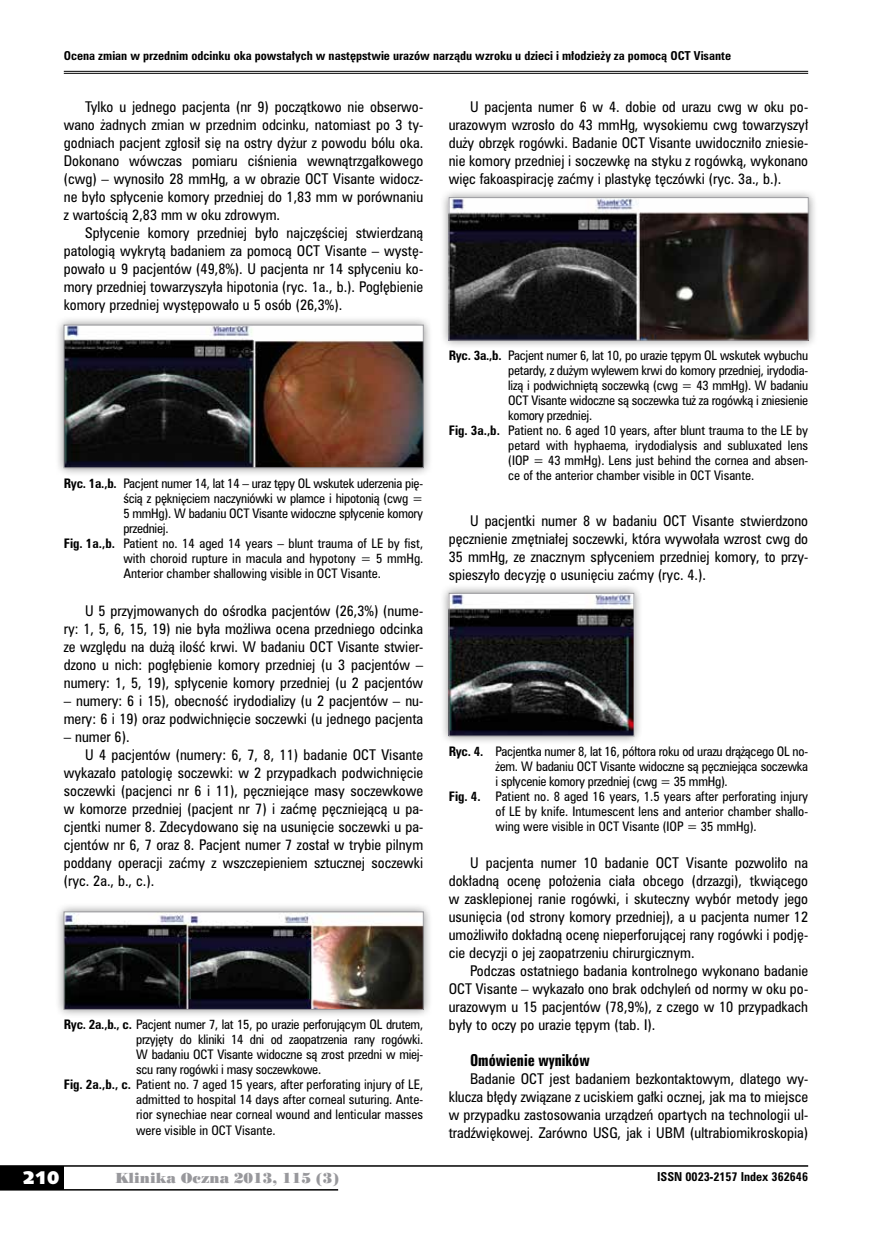
<style>
.page{position:relative;width:872px;height:1234px;background:#fff}
.page>*{position:absolute;margin:0;border:0;box-sizing:border-box;transform-origin:0 0}
.t1{font:18px "Humanst 531 U Blk PL";color:#fff}
.t2{font:15px "Zurich Bd X Cn PL";color:#000}
.t3{font:13.5px/18px "Zurich Cn PL";color:#000;text-align:justify}
.t4{font:13.5px "Poster Bodoni PL";color:#98989c}
.t5{font:12px "Zurich Cn PL";letter-spacing:-.02em;color:#000}
.t6{font:12px "Zurich Cn PL";color:#000}
.t7{font:700 11.25px "Zurich Cn PL";color:#000}
.s1{font-weight:700}
</style>
<div class="page">
<div style="left:0;top:1165px;width:64px;height:24px;background:#000"></div>
<hr style="left:0;top:1164px;width:808px;height:2px;background:#000">
<hr style="left:0;top:1188px;width:338px;height:2px;background:#000">
<hr style="left:64px;top:71px;width:744px;height:1px;background:#000">
<hr style="left:64px;top:73px;width:744px;height:1px;background:#000">
<div style="left:55px;top:316px;width:377px;height:161px;background:#000;opacity:.45"></div>
<img style="left:66px;top:327px;width:355px;height:139px">
<div style="left:64px;top:325px;width:359px;height:143px;border:1px solid #98989c"></div>
<div style="left:55px;top:902px;width:377px;height:116px;background:#000;opacity:.45"></div>
<img style="left:66px;top:913px;width:355px;height:94px">
<div style="left:64px;top:911px;width:359px;height:98px;border:1px solid #98989c"></div>
<div style="left:440px;top:188px;width:377px;height:161px;background:#000;opacity:.45"></div>
<img style="left:451px;top:199px;width:355px;height:139px">
<div style="left:449px;top:197px;width:359px;height:143px;border:1px solid #98989c"></div>
<div style="left:440px;top:584px;width:203px;height:161px;background:#000;opacity:.45"></div>
<img style="left:451px;top:595px;width:181px;height:139px">
<div style="left:449px;top:593px;width:185px;height:143px;border:1px solid #98989c"></div>
<p class="t7" style="left:64px;top:48px;width:668px">Ocena zmian w przednim odcinku oka powstałych w następstwie urazów narządu wzroku u dzieci i młodzieży za pomocą OCT Visante</p>
<p class="t3" style="left:64px;top:97px;width:361px;text-indent:21px">Tylko u jednego pacjenta (nr 9) początkowo nie obserwo&shy;wano żadnych zmian w przednim odcinku, natomiast po 3 ty&shy;godniach pacjent zgłosił się na ostry dyżur z powodu bólu oka.<br>Dokonano wówczas pomiaru ciśnienia wewnątrzgałkowego (cwg) – wynosiło 28 mmHg, a w obrazie OCT Visante widocz&shy;ne było spłycenie komory przedniej do 1,83 mm w porównaniu z wartością 2,83 mm w oku zdrowym.</p>
<p class="t3" style="left:64px;top:223px;width:361px;text-indent:21px">Spłycenie komory przedniej było najczęściej stwierdzaną patologią wykrytą badaniem za pomocą OCT Visante – wystę&shy;powało u 9 pacjentów (49,8%). U pacjenta nr 14 spłyceniu ko&shy;mory przedniej towarzyszyła hipotonia (ryc. 1a., b.). Pogłębienie komory przedniej występowało u 5 osób (26,3%).</p>
<p class="t3" style="left:449px;top:97px;width:361px;text-indent:21px">U pacjenta numer 6 w 4. dobie od urazu cwg w oku po&shy;urazowym wzrosło do 43 mmHg, wysokiemu cwg towarzyszył duży obrzęk rogówki. Badanie OCT Visante uwidoczniło zniesie&shy;nie komory przedniej i soczewkę na styku z rogówką, wykonano więc fakoaspirację zaćmy i plastykę tęczówki (ryc. 3a., b.).</p>
<p class="t5" style="left:64px;top:475px;width:361px"><span class="s1">Ryc. 1a.,b.</span> Pacjent numer 14, lat 14 – uraz tępy OL wskutek uderzenia pię-</p>
<p class="t5" style="left:123px;top:490px;width:301px">ścią z pęknięciem naczyniówki w plamce i hipotonią (cwg =</p>
<p class="t5" style="left:123px;top:505px;width:301px">5 mmHg). W badaniu OCT Visante widoczne spłycenie komory</p>
<p class="t5" style="left:123px;top:520px;width:47px">przedniej.</p>
<p class="t6" style="left:64px;top:535px;width:361px"><span class="s1">Fig. 1a.,b.</span> Patient no. 14 aged 14 years – blunt trauma of LE by fist,</p>
<p class="t6" style="left:123px;top:550px;width:301px">with choroid rupture in macula and hypotony = 5 mmHg.</p>
<p class="t6" style="left:123px;top:565px;width:259px">Anterior chamber shallowing visible in OCT Visante.</p>
<p class="t3" style="left:64px;top:601px;width:361px;text-indent:21px">U 5 przyjmowanych do ośrodka pacjentów (26,3%) (nume&shy;ry: 1, 5, 6, 15, 19) nie była możliwa ocena przedniego odcinka ze względu na dużą ilość krwi. W badaniu OCT Visante stwier&shy;dzono u nich: pogłębienie komory przedniej (u 3 pacjentów – numery: 1, 5, 19), spłycenie komory przedniej (u 2 pacjentów</p>
<p class="t3" style="left:64px;top:691px;width:361px">– numery: 6 i 15), obecność irydodializy (u 2 pacjentów – nu&shy;mery: 6 i 19) oraz podwichnięcie soczewki (u jednego pacjenta</p>
<p class="t3" style="left:64px;top:727px;width:67px">– numer 6).</p>
<p class="t3" style="left:85px;top:745px;width:340px">U 4 pacjentów (numery: 6, 7, 8, 11) badanie OCT Visante</p>
<p class="t3" style="left:64px;top:763px;width:361px">wykazało patologię soczewki: w 2 przypadkach podwichnięcie</p>
<p class="t3" style="left:64px;top:781px;width:361px">soczewki (pacjenci nr 6 i 11), pęczniejące masy soczewkowe</p>
<p class="t3" style="left:64px;top:799px;width:361px">w komorze przedniej (pacjent nr 7) i zaćmę pęczniejącą u pa-</p>
<p class="t3" style="left:64px;top:817px;width:361px">cjentki numer 8. Zdecydowano się na usunięcie soczewki u pa-</p>
<p class="t3" style="left:64px;top:835px;width:361px">cjentów nr 6, 7 oraz 8. Pacjent numer 7 został w trybie pilnym</p>
<p class="t3" style="left:64px;top:853px;width:361px">poddany operacji zaćmy z wszczepieniem sztucznej soczewki</p>
<p class="t3" style="left:64px;top:871px;width:92px">(ryc. 2a., b., c.).</p>
<p class="t5" style="left:64px;top:1016px;width:361px"><span class="s1">Ryc. 2a.,b., c.</span> Pacjent numer 7, lat 15, po urazie perforującym OL drutem,</p>
<p class="t5" style="left:136px;top:1031px;width:288px">przyjęty do kliniki 14 dni od zaopatrzenia rany rogówki.</p>
<p class="t5" style="left:136px;top:1046px;width:288px">W badaniu OCT Visante widoczne są zrost przedni w miej-</p>
<p class="t5" style="left:136px;top:1061px;width:186px">scu rany rogówki i masy soczewkowe.</p>
<p class="t6" style="left:64px;top:1076px;width:361px"><span class="s1">Fig. 2a.,b., c.</span> Patient no. 7 aged 15 years, after perforating injury of LE,</p>
<p class="t6" style="left:136px;top:1091px;width:288px">admitted to hospital 14 days after corneal suturing. Ante-</p>
<p class="t6" style="left:136px;top:1106px;width:288px">rior synechiae near corneal wound and lenticular masses</p>
<p class="t6" style="left:136px;top:1121px;width:141px">were visible in OCT Visante.</p>
<p class="t5" style="left:449px;top:347px;width:361px"><span class="s1">Ryc. 3a.,b.</span> Pacjent numer 6, lat 10, po urazie tępym OL wskutek wybuchu</p>
<p class="t5" style="left:508px;top:362px;width:301px">petardy, z dużym wylewem krwi do komory przedniej, irydodia-</p>
<p class="t5" style="left:508px;top:377px;width:301px">lizą i podwichniętą soczewką (cwg = 43 mmHg). W badaniu</p>
<p class="t5" style="left:508px;top:392px;width:301px">OCT Visante widoczne są soczewka tuż za rogówką i zniesienie</p>
<p class="t5" style="left:508px;top:407px;width:85px">komory przedniej.</p>
<p class="t6" style="left:449px;top:422px;width:361px"><span class="s1">Fig. 3a.,b.</span> Patient no. 6 aged 10 years, after blunt trauma to the LE by</p>
<p class="t6" style="left:508px;top:437px;width:301px">petard with hyphaema, irydodialysis and subluxated lens</p>
<p class="t6" style="left:508px;top:452px;width:301px">(IOP = 43 mmHg). Lens just behind the cornea and absen-</p>
<p class="t6" style="left:508px;top:467px;width:247px">ce of the anterior chamber visible in OCT Visante.</p>
<p class="t3" style="left:449px;top:511px;width:361px;text-indent:21px">U pacjentki numer 8 w badaniu OCT Visante stwierdzono pęcznienie zmętniałej soczewki, która wywołała wzrost cwg do 35 mmHg, ze znacznym spłyceniem przedniej komory, to przy&shy;spieszyło decyzję o usunięciu zaćmy (ryc. 4.).</p>
<p class="t5" style="left:449px;top:743px;width:361px"><span class="s1">Ryc. 4.</span> Pacjentka numer 8, lat 16, półtora roku od urazu drążącego OL no-</p>
<p class="t5" style="left:495px;top:758px;width:314px">żem. W badaniu OCT Visante widoczne są pęczniejąca soczewka</p>
<p class="t5" style="left:495px;top:773px;width:234px">i spłycenie komory przedniej (cwg = 35 mmHg).</p>
<p class="t6" style="left:449px;top:788px;width:361px"><span class="s1">Fig. 4.</span> Patient no. 8 aged 16 years, 1.5 years after perforating injury</p>
<p class="t6" style="left:495px;top:803px;width:314px">of LE by knife. Intumescent lens and anterior chamber shallo-</p>
<p class="t6" style="left:495px;top:818px;width:263px">wing were visible in OCT Visante (IOP = 35 mmHg).</p>
<p class="t3" style="left:449px;top:853px;width:361px;text-indent:21px">U pacjenta numer 10 badanie OCT Visante pozwoliło na dokładną ocenę położenia ciała obcego (drzazgi), tkwiącego w zasklepionej ranie rogówki, i skuteczny wybór metody jego usunięcia (od strony komory przedniej), a u pacjenta numer 12 umożliwiło dokładną ocenę nieperforującej rany rogówki i podję&shy;cie decyzji o jej zaopatrzeniu chirurgicznym.</p>
<p class="t3" style="left:449px;top:961px;width:361px;text-indent:21px">Podczas ostatniego badania kontrolnego wykonano badanie OCT Visante – wykazało ono brak odchyleń od normy w oku po&shy;urazowym u 15 pacjentów (78,9%), z czego w 10 przypadkach były to oczy po urazie tępym (tab. I).</p>
<p class="t2" style="left:470px;top:1050px;width:121px">Omówienie wyników</p>
<p class="t3" style="left:449px;top:1069px;width:361px;text-indent:21px">Badanie OCT jest badaniem bezkontaktowym, dlatego wy&shy;klucza błędy związane z uciskiem gałki ocznej, jak ma to miejsce w przypadku zastosowania urządzeń opartych na technologii ul&shy;tradźwiękowej. Zarówno USG, jak i UBM (ultrabiomikroskopia)</p>
<h1 class="t1" style="left:23px;top:1165px;width:38px">210</h1>
<p class="t4" style="left:115px;top:1168px;width:225px">Klinika Oczna 2013, 115 (3)</p>
<p class="t7" style="left:657px;top:1168px;width:152px">ISSN 0023-2157 Index 362646</p>
</div>
